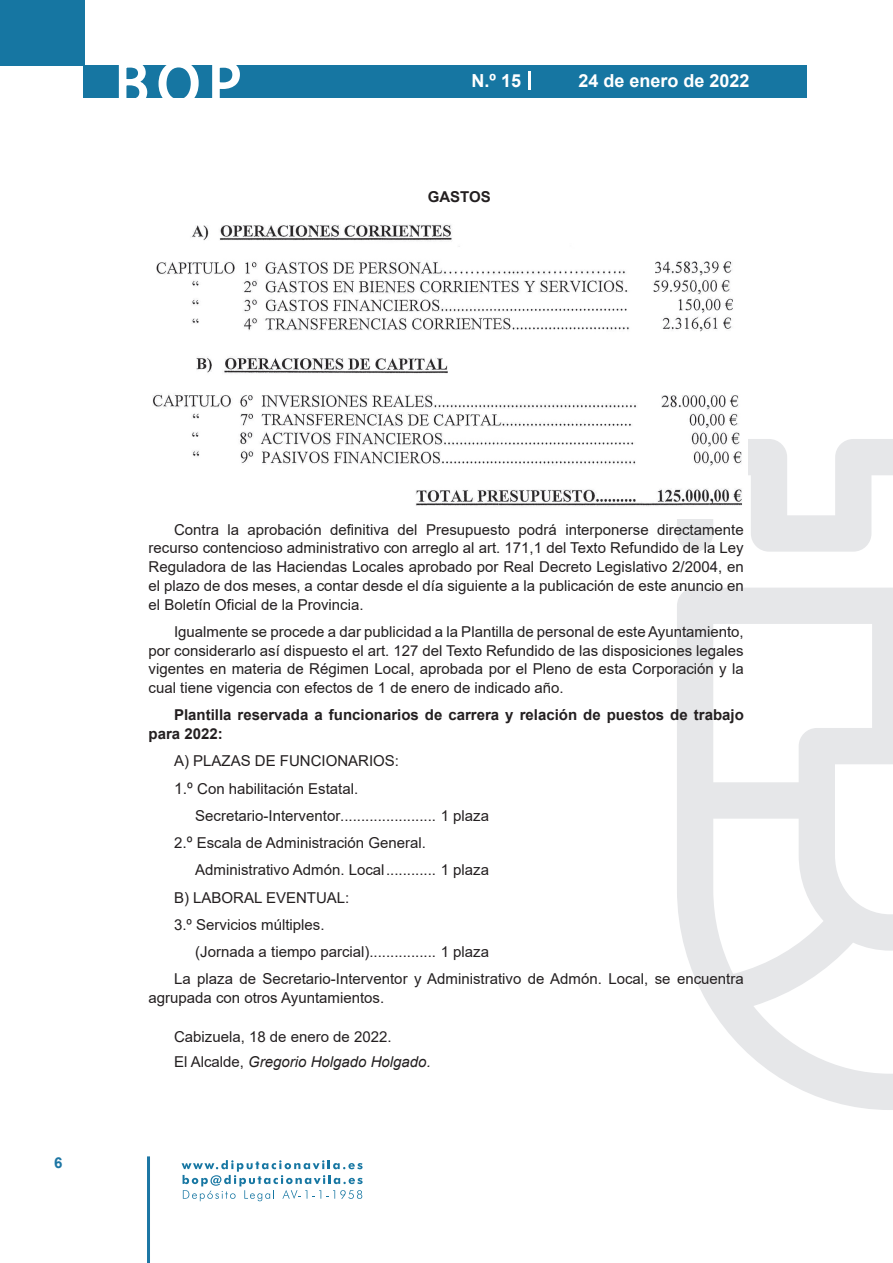
<style>
.page{position:relative;width:893px;height:1263px;background:#fff}
.page>*{position:absolute;margin:0;border:0;box-sizing:border-box;transform-origin:0 0}
.t1{font:500 61.5px "Avant Garde";color:#fff}
.t2{font:700 18px "Arial";color:#fff}
.t3{font:15px/18.8px "Arial";color:#231f20}
.t4{font:700 15px/18.8px "Arial";color:#231f20}
.t5{font:700 15px "Arial";color:#1d76a4}
.s1{font-size:15.75px}
.s2{font-style:italic}
</style>
<div class="page">
<div style="left:0;top:0;width:85px;height:65px;background:#1676a2"></div>
<div style="left:84px;top:65px;width:723px;height:33px;background:#1676a2"></div>
<svg style="left:118px;top:65px;width:30px;height:33px"></svg>
<svg style="left:158px;top:65px;width:41px;height:33px"></svg>
<svg style="left:212px;top:65px;width:28px;height:33px"></svg>
<svg style="left:182px;top:1160px;width:181px;height:41px"></svg>
<hr style="left:147px;top:1156px;width:3px;height:107px;background:#1d76a4">
<svg style="left:529px;top:71px;width:2px;height:19px"></svg>
<svg style="left:677px;top:439px;width:216px;height:671px"></svg>
<img style="left:152px;top:224px;width:595px;height:295px">
<h1 class="t1" style="left:115px;top:46px;width:128px">BOP</h1>
<p class="t2" style="left:472px;top:68px;width:51px">N.º 15</p>
<p class="t2" style="left:578px;top:68px;width:173px">24 de enero de 2022</p>
<p class="t4" style="left:428px;top:188px;width:65px">GASTOS</p>
<p class="t5" style="left:54px;top:1152px;width:10px">6</p>
<p class="t3" style="left:148px;top:520px;width:597px;text-align:justify;text-indent:26px">Contra la aprobación definitiva del Presupuesto podrá interponerse directamente recurso contencioso administrativo con arreglo al art. 171,1 del Texto Refundido de la Ley Reguladora de las Haciendas Locales aprobado por Real Decreto Legislativo 2/2004, en el plazo de dos meses, a contar desde el día siguiente a la publicación de este anuncio en el Boletín Oficial de la Provincia.</p>
<p class="t3" style="left:148px;top:622px;width:597px;text-align:justify;text-indent:26px">Igualmente se procede a dar publicidad a la Plantilla de personal de este Ayuntamiento, por considerarlo así dispuesto el art. 127 del Texto Refundido de las disposiciones legales vigentes en materia de Régimen Local, aprobada por el Pleno de esta Corporación y la cual tiene vigencia con efectos de 1 de enero de indicado año.</p>
<p class="t4" style="left:148px;top:706px;width:597px;text-indent:26px">Plantilla reservada a funcionarios de carrera y relación de puestos de trabajo para 2022:</p>
<p class="t3" style="left:174px;top:747px;width:227px;line-height:27.3px">A) PLAZAS DE FUNCIONARIOS:<br><span class="s1">1.º</span> Con habilitación Estatal.</p>
<p class="t3" style="left:174px;top:802px;width:317px;line-height:27.3px;text-indent:21px">Secretario-Interventor....................... 1 plaza<br>2<span class="s1">.º</span> Escala de Administración General.</p>
<p class="t3" style="left:174px;top:856px;width:317px;line-height:27.3px;text-indent:21px">Administrativo Admón. Local............ 1 plaza<br>B) LABORAL EVENTUAL:<br>3.º Servicios múltiples.</p>
<p class="t3" style="left:174px;top:938px;width:571px;line-height:27.3px;text-indent:21px">(Jornada a tiempo parcial)................ 1 plaza<br>La plaza de Secretario-Interventor y Administrativo de Admón. Local, se encuentra</p>
<p class="t3" style="left:149px;top:988px;width:237px">agrupada con otros Ayuntamientos.</p>
<p class="t3" style="left:174px;top:1025px;width:258px;line-height:24.5px">Cabizuela, 18 de enero de 2022.<br>El Alcalde, <span class="s2">Gregorio Holgado Holgado.</span></p>
</div>
